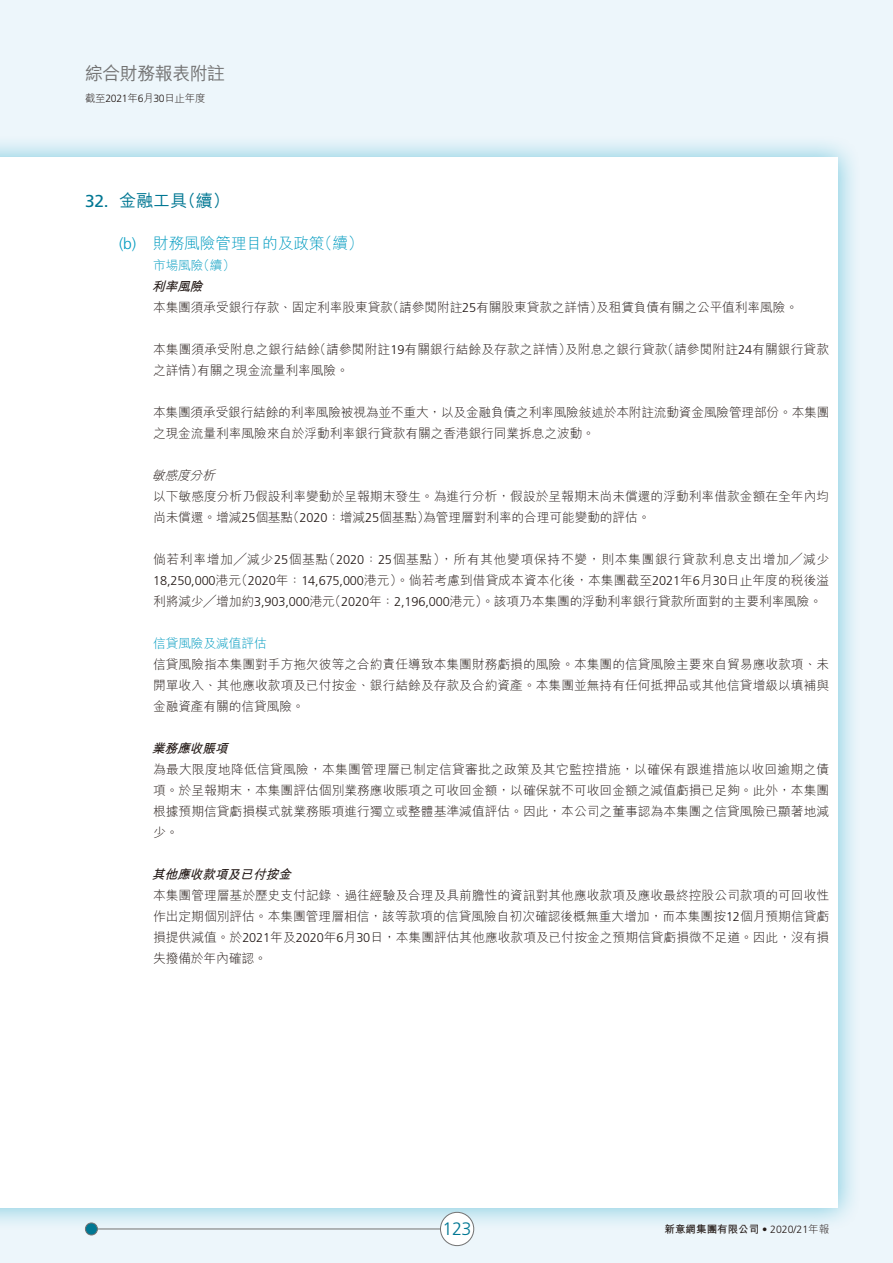
<style>
.page{position:relative;width:893px;height:1263px;background:#edf6fb}
.page>*{position:absolute;margin:0;border:0;box-sizing:border-box;transform-origin:0 0}
.t1{font:500 18px "M Hei HK";letter-spacing:-.03em;color:#727272}
.t2{font:300 18px "Frutiger LT Std";color:#007793}
.t3{font:500 17.25px "M Hei HK";color:#007793}
.t4{font:300 15.75px "M Hei HK";letter-spacing:-.01em;color:#009bc0}
.t5{font:300 12.75px/21px "M Hei HK";letter-spacing:-.01em;color:#231916}
.t6{font:italic 700 12.75px "M Hei HK";color:#231916}
.t7{font:300 12.75px "M Hei HK";letter-spacing:-.01em;color:#009bc0}
.t8{font:italic 300 12.75px "M Hei HK";color:#231916}
.t9{font:700 10.5px "M Hei HK";color:#231916}
.t10{font:300 10.5px "M Hei HK";letter-spacing:-.03em;color:#231916}
.s1{font-family:"Frutiger LT Std"}
.s2{font-family:"Frutiger LT Std";font-weight:400}
.s3{font-weight:700;font-style:italic}
.s4{font-family:"Frutiger LT Std";font-weight:300}
.s5{font-weight:300}
</style>
<div class="page">
<div style="left:0;top:133px;width:861px;height:1098px;background:#009bc0;opacity:.5"></div>
<div style="left:0;top:157px;width:838px;height:1051px;background:#fff"></div>
<hr style="left:91px;top:1228px;width:366px;height:1px;background:#727272">
<div style="left:440px;top:1212px;width:34px;height:33px;background:#fff;border-radius:50%"></div>
<div style="left:440px;top:1212px;width:34px;height:34px;border:1px solid #727272;border-radius:50%"></div>
<div style="left:85px;top:1223px;width:12px;height:12px;background:#007793;border-radius:50%"></div>
<div style="left:85px;top:1222px;width:13px;height:13px;border:1px solid #727272;border-radius:50%"></div>
<h1 class="t1" style="left:85px;top:60px;width:142px">綜合財務報表附註</h1>
<p class="t10" style="left:85px;top:91px;width:122px">截至<span class="s1">2021</span>年<span class="s1">6</span>月<span class="s1">30</span>日止年度</p>
<h2 class="t3" style="left:85px;top:188px;width:147px"><span class="s2">32.</span> 金融工具（續）</h2>
<p class="t4" style="left:119px;top:232px;width:246px"><span class="s1">(b)</span> 財務風險管理目的及政策（續）</p>
<p class="t7" style="left:153px;top:257px;width:84px">市場風險（續）</p>
<p class="t5" style="left:152px;top:276px;width:648px"><span class="s3">利率風險<br></span>本集團須承受銀行存款、固定利率股東貸款（請參閱附註<span class="s1">25</span>有關股東貸款之詳情）及租賃負債有關之公平值利率風險。</p>
<p class="t5" style="left:153px;top:339px;width:678px">本集團須承受附息之銀行結餘（請參閱附註<span class="s1">19</span>有關銀行結餘及存款之詳情）及附息之銀行貸款（請參閱附註<span class="s1">24</span>有關銀行貸款之詳情）有關之現金流量利率風險。</p>
<p class="t5" style="left:153px;top:402px;width:678px">本集團須承受銀行結餘的利率風險被視為並不重大，以及金融負債之利率風險敍述於本附註流動資金風險管理部份。本集團之現金流量利率風險來自於浮動利率銀行貸款有關之香港銀行同業拆息之波動。</p>
<p class="t8" style="left:152px;top:467px;width:69px">敏感度分析</p>
<p class="t5" style="left:153px;top:486px;width:678px">以下敏感度分析乃假設利率變動於呈報期末發生。為進行分析，假設於呈報期末尚未償還的浮動利率借款金額在全年內均尚未償還。增減<span class="s1">25</span>個基點（<span class="s1">2020</span>：增減<span class="s1">25</span>個基點）為管理層對利率的合理可能變動的評估。</p>
<p class="t5" style="left:153px;top:549px;width:678px;text-align:justify">倘若利率增加╱減少<span class="s1">25</span>個基點（<span class="s1">2020</span>：<span class="s1">25</span>個基點），所有其他變項保持不變，則本集團銀行貸款利息支出增加╱減少<span class="s1">18,250,000</span>港元（<span class="s1">2020</span>年：<span class="s1">14,675,000</span>港元）。倘若考慮到借貸成本資本化後，本集團截至<span class="s1">2021</span>年<span class="s1">6</span>月<span class="s1">30</span>日止年度的稅後溢利將減少╱增加約<span class="s1">3,903,000</span>港元（<span class="s1">2020</span>年：<span class="s1">2,196,000</span>港元）。該項乃本集團的浮動利率銀行貸款所面對的主要利率風險。</p>
<p class="t7" style="left:153px;top:635px;width:115px">信貸風險及減值評估</p>
<p class="t5" style="left:153px;top:654px;width:678px;text-align:justify">信貸風險指本集團對手方拖欠彼等之合約責任導致本集團財務虧損的風險。本集團的信貸風險主要來自貿易應收款項、未開單收入、其他應收款項及已付按金、銀行結餘及存款及合約資產。本集團並無持有任何抵押品或其他信貸增級以填補與金融資產有關的信貸風險。</p>
<p class="t6" style="left:152px;top:739px;width:82px">業務應收賬項</p>
<p class="t5" style="left:153px;top:759px;width:678px;text-align:justify">為最大限度地降低信貸風險，本集團管理層已制定信貸審批之政策及其它監控措施，以確保有跟進措施以收回逾期之債項。於呈報期末，本集團評估個別業務應收賬項之可收回金額，以確保就不可收回金額之減值虧損已足夠。此外，本集團根據預期信貸虧損模式就業務賬項進行獨立或整體基準減值評估。因此，本公司之董事認為本集團之信貸風險已顯著地減少。</p>
<p class="t6" style="left:152px;top:865px;width:145px">其他應收款項及已付按金</p>
<p class="t5" style="left:153px;top:885px;width:678px;text-align:justify">本集團管理層基於歷史支付記錄、過往經驗及合理及具前膽性的資訊對其他應收款項及應收最終控股公司款項的可回收性作出定期個別評估。本集團管理層相信，該等款項的信貸風險自初次確認後概無重大增加，而本集團按<span class="s1">12</span>個月預期信貸虧損提供減值。於<span class="s1">2021</span>年及<span class="s1">2020</span>年<span class="s1">6</span>月<span class="s1">30</span>日，本集團評估其他應收款項及已付按金之預期信貸虧損微不足道。因此，沒有損失撥備於年內確認。</p>
<h1 class="t2" style="left:443px;top:1218px;width:30px">123</h1>
<p class="t9" style="left:665px;top:1221px;width:166px">新意網集團有限公司 <span class="s4">• 2020/21</span><span class="s5">年報</span></p>
</div>
